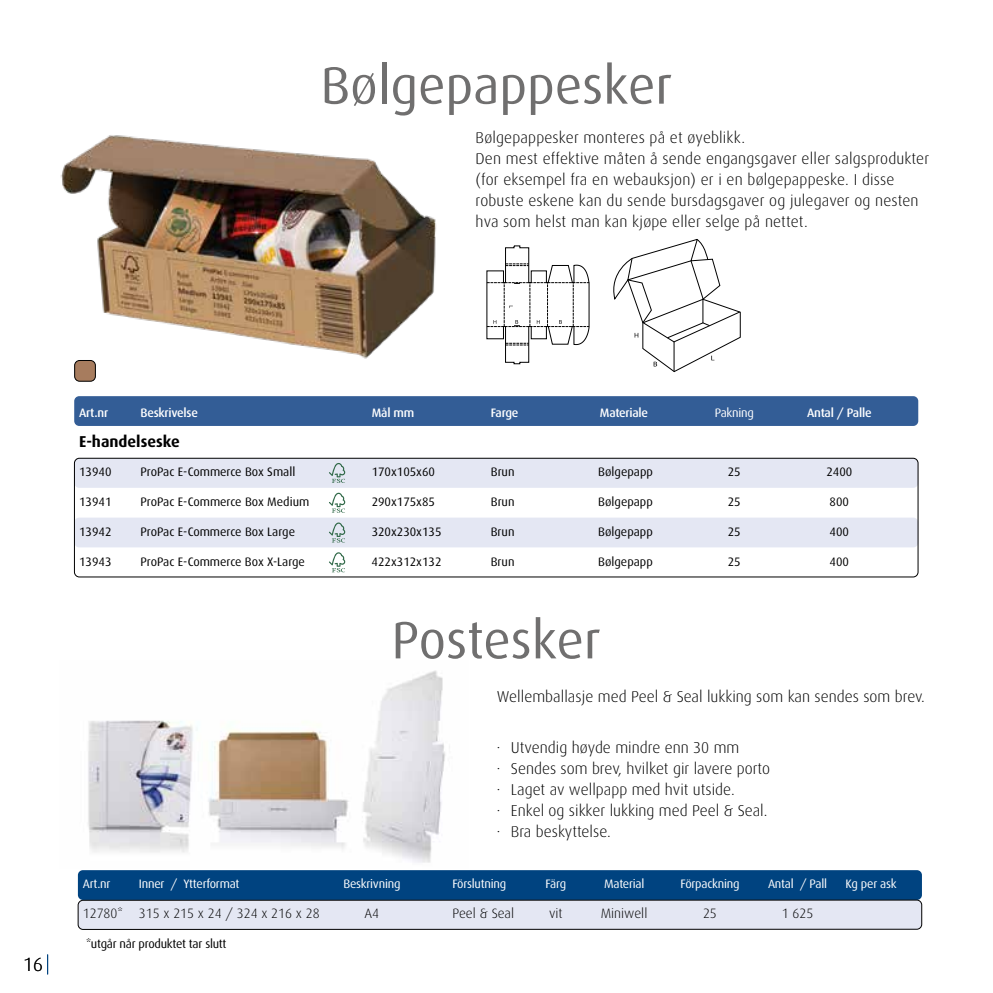
<style>
.page{position:relative;width:993px;height:993px;background:#fff}
.page>*{position:absolute;margin:0;border:0;box-sizing:border-box;transform-origin:0 0}
.t1{font:52.5px "Dax";color:#706f6f}
.t2{font:300 19.25px "Dax";color:#000}
.t3{font:300 15.75px/21px "Dax";letter-spacing:.005em;color:#000}
.t4{font:700 15.75px "Dax";color:#000}
.t5{font:300 13.65px "Dax";color:#000}
.t6{font:12.25px "Dax";color:#000}
.t7{font:12.25px "Dax";letter-spacing:-.02em;color:#fff}
.t8{font:500 12.25px "Dax";letter-spacing:-.02em;color:#fff}
.t9{font:12.25px "Dax";letter-spacing:-.02em;color:#000}
</style>
<div class="page">
<div style="left:75px;top:360px;width:20px;height:21px;background:#a77c5e;border-radius:5px"></div>
<div style="left:74px;top:360px;width:21px;height:21px;border:1px solid #000;border-radius:5px"></div>
<svg style="left:486px;top:245px;width:104px;height:120px"></svg>
<svg style="left:613px;top:239px;width:127px;height:133px"></svg>
<img style="left:60px;top:135px;width:376px;height:224px">
<img style="left:88px;top:670px;width:358px;height:193px">
<div style="left:78px;top:869px;width:843px;height:30px;background:#004380;border-radius:5px"></div>
<div style="left:78px;top:899px;width:843px;height:30px;background:#e4e7f3;border-radius:5px"></div>
<div style="left:78px;top:899px;width:843px;height:30px;border:1px solid #000;border-radius:5px"></div>
<svg style="left:47px;top:954px;width:1px;height:20px"></svg>
<div style="left:74px;top:458px;width:843px;height:29px;background:#e4e7f3;border-radius:5px"></div>
<div style="left:74px;top:517px;width:843px;height:30px;background:#e4e7f3;border-radius:5px"></div>
<div style="left:74px;top:458px;width:843px;height:119px;border:1px solid #000;border-radius:5px"></div>
<div style="left:74px;top:396px;width:843px;height:30px;background:#335d96;border-radius:5px"></div>
<svg style="left:329px;top:463px;width:16px;height:19px"></svg>
<svg style="left:329px;top:492px;width:16px;height:20px"></svg>
<svg style="left:329px;top:522px;width:16px;height:20px"></svg>
<svg style="left:329px;top:552px;width:16px;height:20px"></svg>
<h1 class="t1" style="left:320px;top:56px;width:353px">Bølgepappesker</h1>
<p class="t3" style="left:475px;top:127px;width:455px">Bølgepappesker monteres på et øyeblikk.<br>Den mest effektive måten å sende engangsgaver eller salgsprodukter (for eksempel fra en webauksjon) er i en bølgepappeske. I disse robuste eskene kan du sende bursdagsgaver og julegaver og nesten hva som helst man kan kjøpe eller selge på nettet.</p>
<p class="t2" style="left:23px;top:953px;width:21px">16</p>
<p class="t8" style="left:79px;top:405px;width:30px">Art.nr</p>
<p class="t8" style="left:140px;top:405px;width:59px">Beskrivelse</p>
<p class="t8" style="left:371px;top:405px;width:44px">Mål mm</p>
<p class="t8" style="left:490px;top:405px;width:29px">Farge</p>
<p class="t8" style="left:599px;top:405px;width:50px">Materiale</p>
<p class="t7" style="left:714px;top:405px;width:41px">Pakning</p>
<p class="t8" style="left:806px;top:405px;width:66px">Antal / Palle</p>
<p class="t4" style="left:79px;top:432px;width:102px">E-handelseske</p>
<p class="t6" style="left:79px;top:465px;width:34px">13940</p>
<p class="t6" style="left:140px;top:465px;width:156px">ProPac E-Commerce Box Small</p>
<p class="t6" style="left:371px;top:465px;width:65px">170x105x60</p>
<p class="t6" style="left:490px;top:465px;width:25px">Brun</p>
<p class="t6" style="left:598px;top:465px;width:56px">Bølgepapp</p>
<p class="t6" style="left:727px;top:465px;width:14px">25</p>
<p class="t6" style="left:826px;top:465px;width:27px">2400</p>
<p class="t6" style="left:79px;top:495px;width:34px">13941</p>
<p class="t6" style="left:140px;top:495px;width:170px">ProPac E-Commerce Box Medium</p>
<p class="t6" style="left:371px;top:495px;width:65px">290x175x85</p>
<p class="t6" style="left:490px;top:495px;width:25px">Brun</p>
<p class="t6" style="left:598px;top:495px;width:56px">Bølgepapp</p>
<p class="t6" style="left:727px;top:495px;width:14px">25</p>
<p class="t6" style="left:829px;top:495px;width:21px">800</p>
<p class="t6" style="left:79px;top:524px;width:34px">13942</p>
<p class="t6" style="left:140px;top:524px;width:156px">ProPac E-Commerce Box Large</p>
<p class="t6" style="left:371px;top:524px;width:71px">320x230x135</p>
<p class="t6" style="left:490px;top:524px;width:25px">Brun</p>
<p class="t6" style="left:598px;top:524px;width:56px">Bølgepapp</p>
<p class="t6" style="left:727px;top:524px;width:14px">25</p>
<p class="t6" style="left:829px;top:524px;width:21px">400</p>
<p class="t6" style="left:79px;top:554px;width:34px">13943</p>
<p class="t6" style="left:140px;top:554px;width:166px">ProPac E-Commerce Box X-Large</p>
<p class="t6" style="left:371px;top:554px;width:71px">422x312x132</p>
<p class="t6" style="left:490px;top:554px;width:25px">Brun</p>
<p class="t6" style="left:598px;top:554px;width:56px">Bølgepapp</p>
<p class="t6" style="left:727px;top:554px;width:14px">25</p>
<p class="t6" style="left:829px;top:554px;width:21px">400</p>
<h1 class="t1" style="left:391px;top:611px;width:211px">Postesker</h1>
<p class="t3" style="left:496px;top:686px;width:429px">Wellemballasje med Peel &amp; Seal lukking som kan sendes som brev.</p>
<p class="t3" style="left:496px;top:737px;width:274px">· Utvendig høyde mindre enn 30 mm<br>· Sendes som brev, hvilket gir lavere porto · Laget av wellpapp med hvit utside.<br>· Enkel og sikker lukking med Peel &amp; Seal. · Bra beskyttelse.</p>
<p class="t7" style="left:83px;top:876px;width:29px">Art.nr</p>
<p class="t7" style="left:139px;top:876px;width:102px">Inner / Ytterformat</p>
<p class="t7" style="left:343px;top:876px;width:58px">Beskrivning</p>
<p class="t7" style="left:452px;top:876px;width:55px">Förslutning</p>
<p class="t7" style="left:545px;top:876px;width:22px">Färg</p>
<p class="t7" style="left:604px;top:876px;width:42px">Material</p>
<p class="t7" style="left:680px;top:876px;width:60px">Förpackning</p>
<p class="t7" style="left:767px;top:876px;width:61px">Antal / Pall</p>
<p class="t7" style="left:845px;top:876px;width:53px">Kg per ask</p>
<p class="t5" style="left:83px;top:905px;width:238px">12780* 315 x 215 x 24 / 324 x 216 x 28</p>
<p class="t5" style="left:364px;top:905px;width:16px">A4</p>
<p class="t5" style="left:452px;top:905px;width:63px">Peel &amp; Seal</p>
<p class="t5" style="left:549px;top:905px;width:15px">vit</p>
<p class="t5" style="left:600px;top:905px;width:48px">Miniwell</p>
<p class="t5" style="left:702px;top:905px;width:15px">25</p>
<p class="t5" style="left:781px;top:905px;width:33px">1 625</p>
<p class="t9" style="left:86px;top:936px;width:142px">*utgår når produktet tar slutt</p>
</div>
